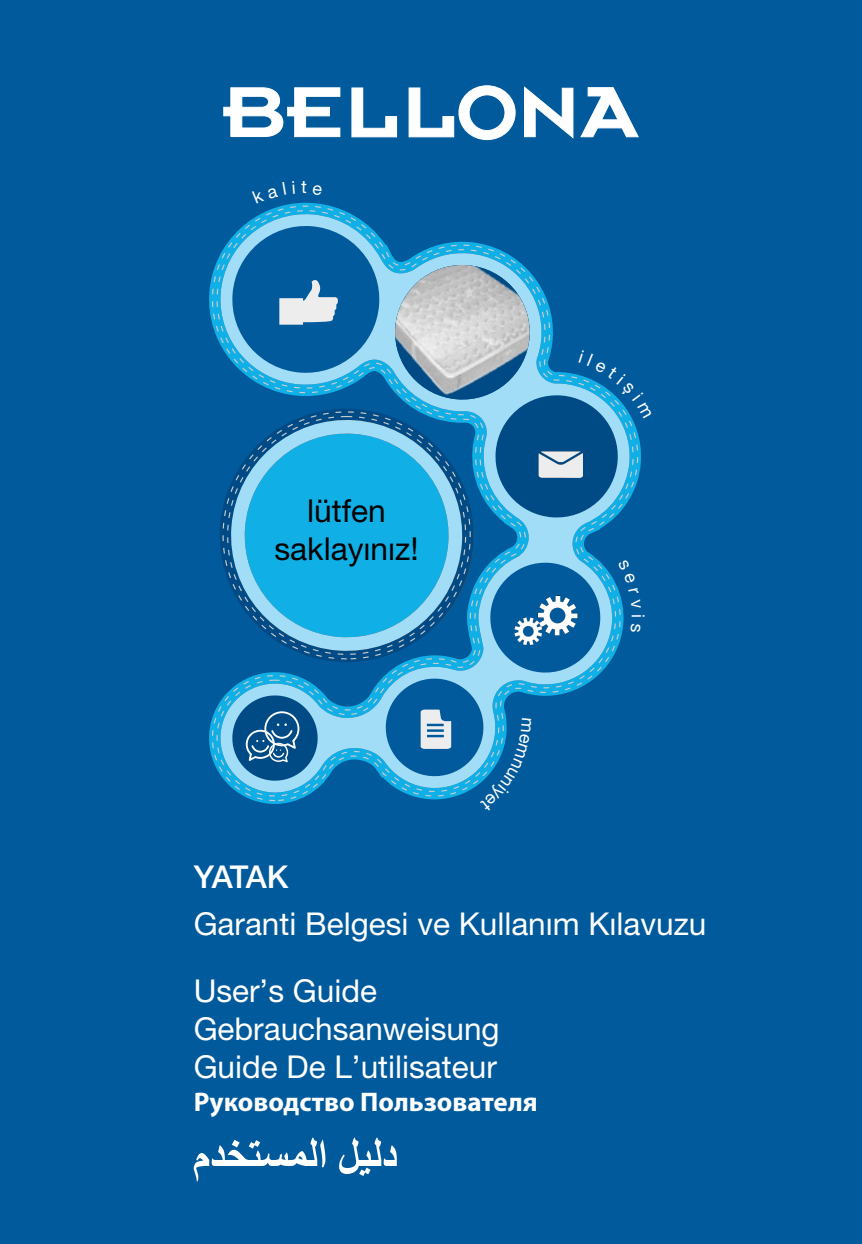
<style>
.page{position:relative;width:862px;height:1244px;background:#fff}
.page>*{position:absolute;margin:0;border:0;box-sizing:border-box;transform-origin:0 0}
.t1{font:31.72px/38px "Helvetica Neue LT Pro";color:#000;text-align:center}
.t2{font:31.5px/66.6px "Helvetica Neue LT Pro";color:#fff}
.t3{font:500 31.5px "Helvetica Neue LT Pro";letter-spacing:-.085em;color:#fff}
.t4{font:700 27px "Myriad Pro";color:#fff}
.t5{font:18px "Helvetica Neue LT Pro";color:#fff}
</style>
<div class="page">
<div style="left:0;top:0;width:861px;height:1244px;background:#005a9b"></div>
<svg style="left:223px;top:87px;width:117px;height:50px"></svg>
<svg style="left:351px;top:88px;width:45px;height:49px"></svg>
<svg style="left:408px;top:85px;width:107px;height:55px"></svg>
<svg style="left:524px;top:87px;width:49px;height:51px"></svg>
<svg style="left:580px;top:87px;width:58px;height:50px"></svg>
<svg style="left:193px;top:1137px;width:203px;height:45px"></svg>
<svg style="left:212px;top:206px;width:133px;height:595px"></svg>
<svg style="left:217px;top:211px;width:407px;height:583px"></svg>
<svg style="left:229px;top:223px;width:153px;height:152px"></svg>
<svg style="left:230px;top:694px;width:89px;height:88px;background:#397eac"></svg>
<svg style="left:392px;top:262px;width:249px;height:258px"></svg>
<svg style="left:617px;top:559px;width:7px;height:49px"></svg>
<svg style="left:383px;top:560px;width:219px;height:240px"></svg>
<p class="t1" style="left:274px;top:491px;width:145px">lütfen saklayınız!</p>
<p class="t5" style="left:648px;top:614px;width:6px;rotate:90deg">i</p>
<p class="t3" style="left:193px;top:858px;width:96px">YATAK</p>
<p class="t2" style="left:193px;top:890px;width:514px">Garanti Belgesi ve Kullanım Kılavuzu<br>User’s Guide</p>
<p class="t2" style="left:193px;top:1009px;width:307px;line-height:37.8px">Gebrauchsanweisung<br>Guide De L’utilisateur</p>
<p class="t4" style="left:193px;top:1084px;width:345px">Руководство Пользователя</p>
</div>
